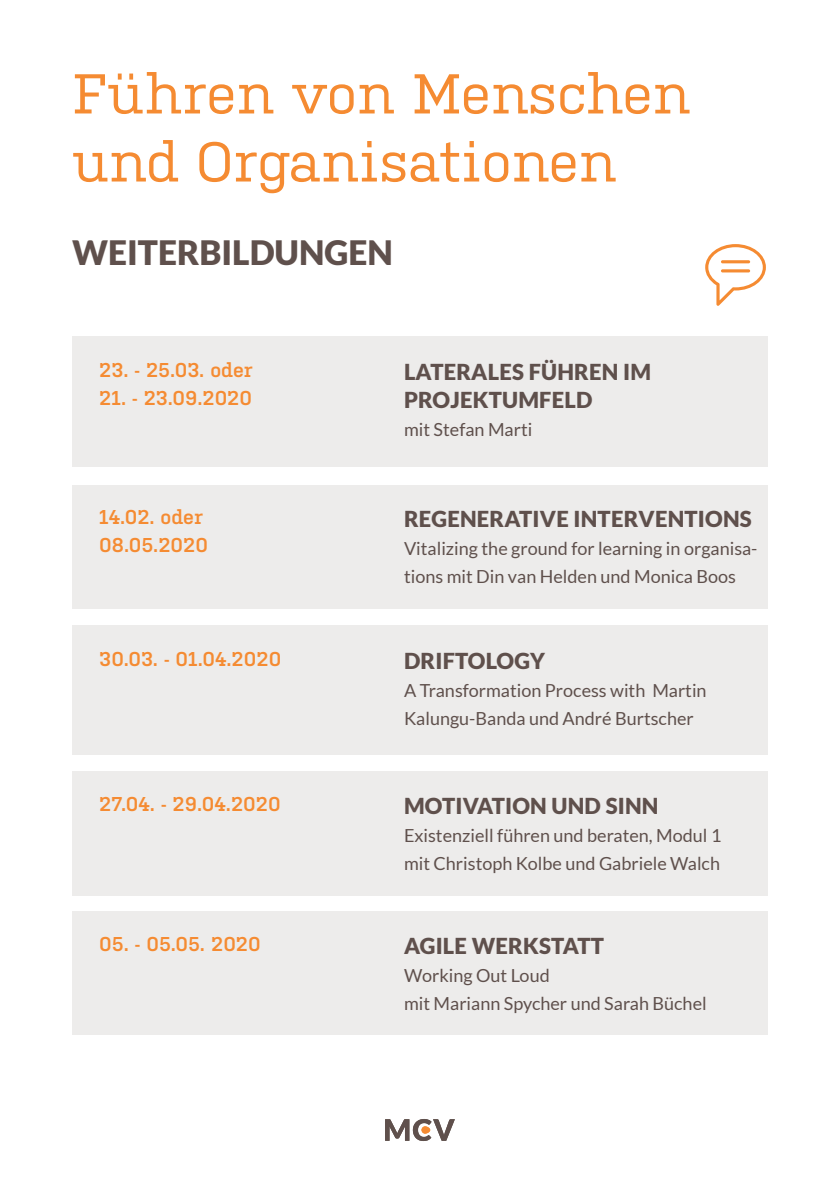
<style>
.page{position:relative;width:840px;height:1191px;background:#fff}
.page>*{position:absolute;margin:0;border:0;box-sizing:border-box;transform-origin:0 0}
.t1{font:56px/68px "Kulturista";color:#f58b32}
.t2{font:900 33.6px "Lato";color:#5f504c}
.t3{font:900 22px/28px "Lato";letter-spacing:.01em;color:#5f504c}
.t4{font:600 20px "Kulturista";color:#f58b32}
.t5{font:18px/28px "Lato";color:#5f504c}
</style>
<div class="page">
<div style="left:72px;top:336px;width:695px;height:130px;background:#edeceb"></div>
<div style="left:72px;top:485px;width:695px;height:123px;background:#edeceb"></div>
<div style="left:72px;top:625px;width:695px;height:129px;background:#edeceb"></div>
<div style="left:72px;top:771px;width:695px;height:125px;background:#edeceb"></div>
<div style="left:72px;top:911px;width:695px;height:124px;background:#edeceb"></div>
<svg style="left:705px;top:244px;width:60px;height:62px"></svg>
<hr style="left:720px;top:269px;width:29px;height:3px;background:#f58b32;border-radius:2px">
<hr style="left:720px;top:260px;width:29px;height:3px;background:#f58b32;border-radius:2px">
<svg style="left:385px;top:1119px;width:69px;height:22px"></svg>
<div style="left:421px;top:1126px;width:9px;height:7px;background:#f58b32;border-radius:50%"></div>
<p class="t1" style="left:72px;top:59px;width:619px">Führen von Menschen und Organisationen</p>
<p class="t2" style="left:72px;top:233px;width:322px">WEITERBILDUNGEN</p>
<p class="t4" style="left:99px;top:358px;width:155px">23. - 25.03. oder</p>
<p class="t4" style="left:99px;top:386px;width:154px">21. - 23.09.2020</p>
<p class="t4" style="left:99px;top:506px;width:105px">14.02. oder</p>
<p class="t4" style="left:99px;top:534px;width:110px">08.05.2020</p>
<p class="t3" style="left:404px;top:357px;width:248px">LATERALES FÜHREN IM<br>PROJEKTUMFELD</p>
<p class="t5" style="left:404px;top:415px;width:130px">mit Stefan Marti</p>
<p class="t3" style="left:404px;top:505px;width:349px">REGENERATIVE INTERVENTIONS</p>
<p class="t5" style="left:404px;top:534px;width:355px">Vitalizing the ground for learning in organisa&shy;tions mit Din van Helden und Monica Boos</p>
<p class="t4" style="left:99px;top:647px;width:183px">30.03. - 01.04.2020</p>
<p class="t3" style="left:404px;top:646px;width:143px">DRIFTOLOGY</p>
<p class="t5" style="left:404px;top:676px;width:304px">A Transformation Process with Martin<br>Kalungu-Banda und André Burtscher</p>
<p class="t4" style="left:99px;top:792px;width:183px">27.04. - 29.04.2020</p>
<p class="t3" style="left:404px;top:791px;width:256px">MOTIVATION UND SINN</p>
<p class="t5" style="left:404px;top:821px;width:319px">Existenziell führen und beraten, Modul 1</p>
<p class="t5" style="left:404px;top:849px;width:317px">mit Christoph Kolbe und Gabriele Walch</p>
<p class="t4" style="left:99px;top:932px;width:163px">05. - 05.05. 2020</p>
<p class="t3" style="left:404px;top:931px;width:201px">AGILE WERKSTATT</p>
<p class="t5" style="left:404px;top:961px;width:147px">Working Out Loud</p>
<p class="t5" style="left:404px;top:989px;width:304px">mit Mariann Spycher und Sarah Büchel</p>
</div>
